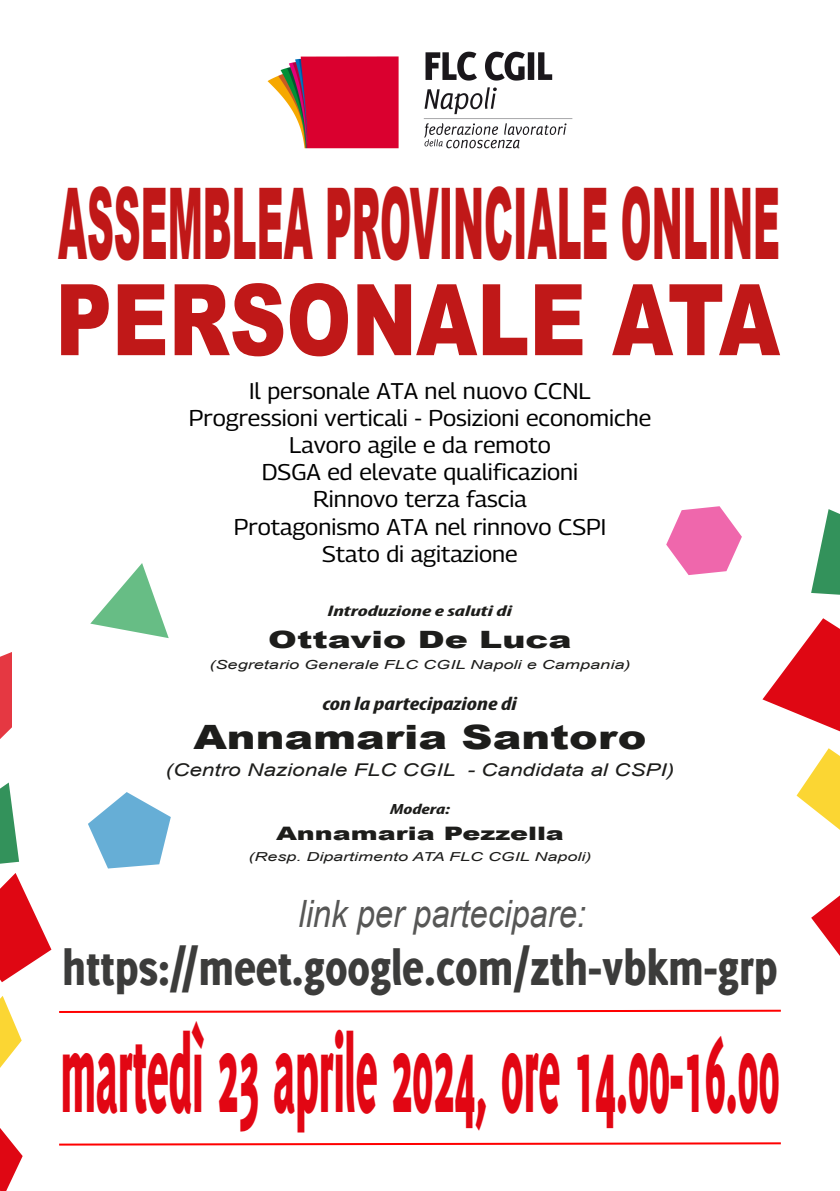
<style>
.page{position:relative;width:840px;height:1191px;background:#fff}
.page>*{position:absolute;margin:0;border:0;box-sizing:border-box;transform-origin:0 0}
.t1{font:800 117px "Delicious";color:#e20613;scale:.4 1}
.t2{font:900 99px "Arial";color:#c01818;scale:.38 1}
.t3{font:900 99px "Arial";color:#c01818;scale:.79 1}
.t4{font:800 53px "Delicious";color:#3c3c3b;scale:.88 1}
.t5{font:italic 37.6px "Arial";color:#575756;scale:.87 1}
.t6{font:900 33.6px "Arial";color:#1d1d1b;scale:1.28 1}
.t7{font:900 23.8px "Arial";color:#1d1d1b;scale:1.45 1}
.t8{font:100 extra-condensed 22.6px/27.2px "Georama Roman";color:#000;text-align:center;scale:1.06 1}
.t9{font:italic 700 condensed 19.2px "Myriad Pro";color:#1d1d1b;scale:1.28 1}
.t10{font:900 18.6px "Arial";color:#1d1d1b;scale:1.45 1}
.t11{font:italic 17.6px "Arial";color:#1d1d1b;scale:1.28 1}
.t12{font:italic 700 condensed 15.4px "Myriad Pro";color:#1d1d1b;scale:1.56 1}
.t13{font:italic 700 condensed 14.8px "Myriad Pro";color:#1d1d1b;scale:1.45 1}
.t14{font:italic 12.6px "Arial";color:#1d1d1b;scale:1.45 1}
.t15{font:italic 12.4px "Arial";color:#1d1d1b;scale:1.45 1}
</style>
<div class="page">
<svg style="left:59px;top:1142px;width:722px;height:4px"></svg>
<svg style="left:59px;top:1009px;width:722px;height:4px"></svg>
<svg style="left:666px;top:506px;width:75px;height:69px"></svg>
<svg style="left:90px;top:563px;width:79px;height:75px"></svg>
<svg style="left:88px;top:792px;width:83px;height:76px"></svg>
<svg style="left:0;top:996px;width:22px;height:72px"></svg>
<svg style="left:0;top:782px;width:19px;height:82px"></svg>
<svg style="left:0;top:652px;width:12px;height:87px"></svg>
<svg style="left:0;top:873px;width:51px;height:109px"></svg>
<svg style="left:0;top:1128px;width:23px;height:63px"></svg>
<svg style="left:796px;top:748px;width:43px;height:81px"></svg>
<svg style="left:811px;top:509px;width:28px;height:86px"></svg>
<svg style="left:762px;top:618px;width:77px;height:113px"></svg>
<svg style="left:811px;top:896px;width:28px;height:59px"></svg>
<img style="left:267px;top:51px;width:306px;height:98px">
<h2 class="t2" style="left:58px;top:151px;width:1900px">ASSEMBLEA PROVINCIALE ONLINE</h2>
<h2 class="t3" style="left:55px;top:248px;width:918px">PERSONALE ATA</h2>
<p class="t8" style="left:189px;top:376px;width:437px">Il personale ATA nel nuovo CCNL<br>Progressioni verticali - Posizioni economiche<br>Lavoro agile e da remoto<br>DSGA ed elevate qualificazioni<br>Rinnovo terza fascia<br>Protagonismo ATA nel rinnovo CSPI<br>Stato di agitazione</p>
<p class="t12" style="left:327px;top:601px;width:120px">Introduzione e saluti di</p>
<p class="t7" style="left:268px;top:622px;width:211px">Ottavio De Luca</p>
<p class="t14" style="left:209px;top:656px;width:292px">(Segretario Generale FLC CGIL Napoli e Campania)</p>
<p class="t9" style="left:322px;top:691px;width:153px">con la partecipazione di</p>
<h3 class="t6" style="left:193px;top:712px;width:355px">Annamaria Santoro</h3>
<p class="t11" style="left:165px;top:758px;width:399px">(Centro Nazionale FLC CGIL - Candidata al CSPI)</p>
<p class="t13" style="left:390px;top:800px;width:43px">Modera:</p>
<p class="t10" style="left:276px;top:820px;width:200px">Annamaria Pezzella</p>
<p class="t15" style="left:248px;top:849px;width:238px">(Resp. Dipartimento ATA FLC CGIL Napoli)</p>
<h3 class="t5" style="left:298px;top:889px;width:332px">link per partecipare:</h3>
<h3 class="t4" style="left:62px;top:936px;width:814px">https://meet.google.com/zth-vbkm-grp</h3>
<h1 class="t1" style="left:60px;top:1006px;width:1797px">martedì 23 aprile 2024, ore 14.00-16.00</h1>
</div>
